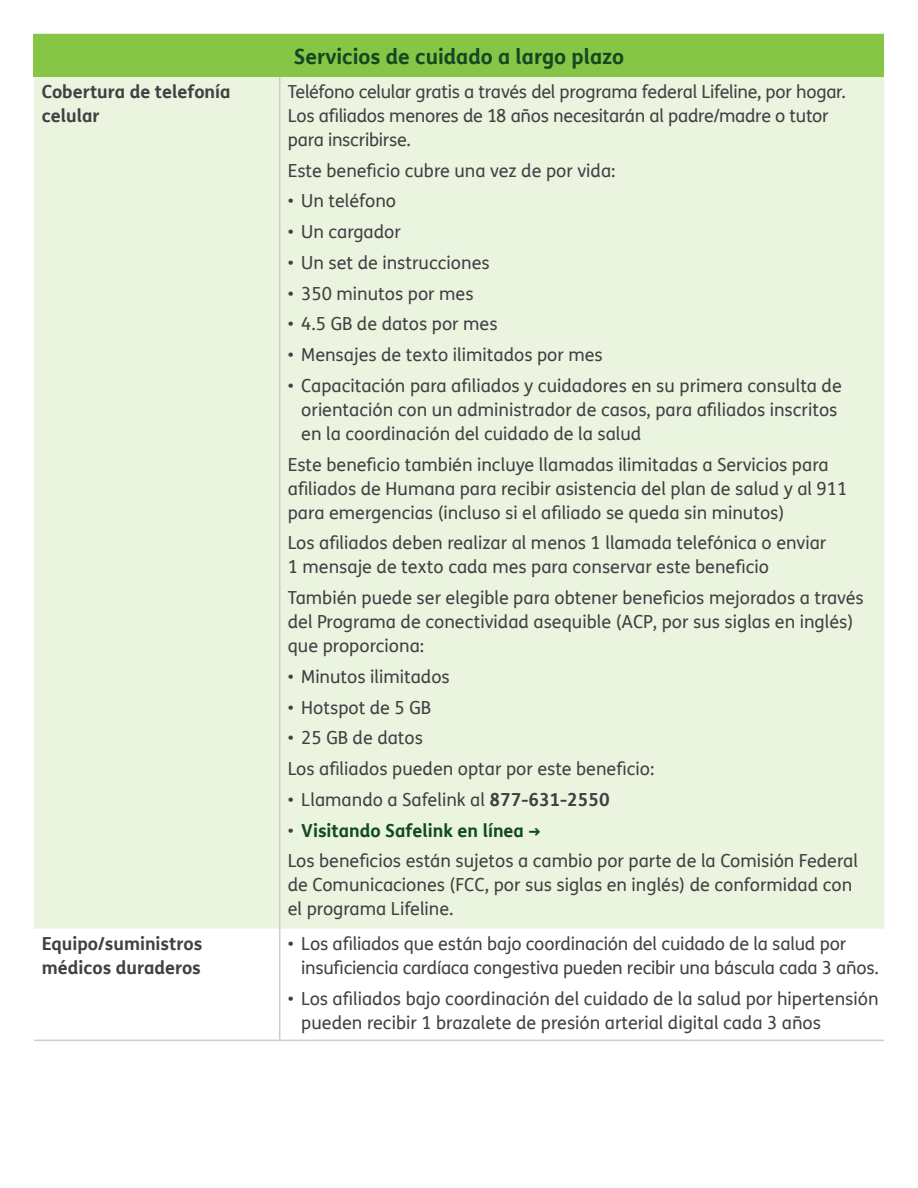
<style>
.page{position:relative;width:918px;height:1188px;background:#fff}
.page>*{position:absolute;margin:0;border:0;box-sizing:border-box;transform-origin:0 0}
.t1{font:700 21px "FS Humana";color:#114a21}
.t2{font:18px/24px "FS Humana";color:#414042}
.t3{font:18px/24px "FS Humana";letter-spacing:-.02em;color:#414042}
.t4{font:700 18px/24px "FS Humana";color:#414042}
.s1{font-weight:700}
.s2{font-weight:700;color:#114a21}
</style>
<div class="page">
<div style="left:34px;top:34px;width:850px;height:43px;background:#87c546"></div>
<div style="left:34px;top:77px;width:850px;height:852px;background:#eaf4df"></div>
<svg style="left:34px;top:929px;width:850px;height:111px"></svg>
<hr style="left:279px;top:77px;width:1px;height:852px;background:#cbcdce">
<hr style="left:279px;top:929px;width:1px;height:111px;background:#cbcdce">
<hr style="left:34px;top:1040px;width:246px;height:1px;background:#cbcdce">
<hr style="left:280px;top:1040px;width:604px;height:1px;background:#cbcdce">
<p class="t1" style="left:294px;top:40px;width:332px">Servicios de cuidado a largo plazo</p>
<p class="t4" style="left:42px;top:79px;width:190px">Cobertura de telefonía celular</p>
<p class="t3" style="left:288px;top:79px;width:560px">Teléfono celular gratis a través del programa federal Lifeline, por hogar.<br>Los afiliados menores de 18 años necesitarán al padre/madre o tutor para inscribirse.</p>
<p class="t2" style="left:288px;top:158px;width:329px">Este beneficio cubre una vez de por vida:</p>
<p class="t2" style="left:288px;top:189px;width:110px">• Un teléfono</p>
<p class="t2" style="left:288px;top:220px;width:115px">• Un cargador</p>
<p class="t2" style="left:288px;top:250px;width:203px">• Un set de instrucciones</p>
<p class="t2" style="left:288px;top:281px;width:187px">• 350 minutos por mes</p>
<p class="t2" style="left:288px;top:312px;width:211px">• 4.5 GB de datos por mes</p>
<p class="t2" style="left:288px;top:343px;width:317px">• Mensajes de texto ilimitados por mes</p>
<p class="t2" style="left:301px;top:373px;width:542px;text-indent:-14px">• Capacitación para afiliados y cuidadores en su primera consulta de orientación con un administrador de casos, para afiliados inscritos en la coordinación del cuidado de la salud</p>
<p class="t2" style="left:288px;top:452px;width:561px">Este beneficio también incluye llamadas ilimitadas a Servicios para afiliados de Humana para recibir asistencia del plan de salud y al 911 para emergencias (incluso si el afiliado se queda sin minutos)</p>
<p class="t2" style="left:288px;top:531px;width:540px">Los afiliados deben realizar al menos 1 llamada telefónica o enviar<br>1 mensaje de texto cada mes para conservar este beneficio</p>
<p class="t2" style="left:288px;top:586px;width:578px">También puede ser elegible para obtener beneficios mejorados a través del Programa de conectividad asequible (ACP, por sus siglas en inglés) que proporciona:</p>
<p class="t2" style="left:288px;top:664px;width:164px">• Minutos ilimitados</p>
<p class="t2" style="left:288px;top:695px;width:145px">• Hotspot de 5 GB</p>
<p class="t2" style="left:288px;top:722px;width:368px;line-height:30.8px">• 25 GB de datos<br>Los afiliados pueden optar por este beneficio:</p>
<p class="t2" style="left:288px;top:787px;width:323px">• Llamando a Safelink al <span class="s1">877-631-2550</span></p>
<p class="t2" style="left:288px;top:815px;width:572px;line-height:30.8px">• <span class="s2">Visitando Safelink en línea →<br></span>Los beneficios están sujetos a cambio por parte de la Comisión Federal</p>
<p class="t2" style="left:288px;top:873px;width:566px">de Comunicaciones (FCC, por sus siglas en inglés) de conformidad con el programa Lifeline.</p>
<p class="t4" style="left:42px;top:931px;width:162px">Equipo/suministros médicos duraderos</p>
<p class="t2" style="left:301px;top:932px;width:579px;text-indent:-14px">• Los afiliados que están bajo coordinación del cuidado de la salud por insuficiencia cardíaca congestiva pueden recibir una báscula cada 3 años.</p>
<p class="t2" style="left:301px;top:986px;width:579px;text-indent:-14px">• Los afiliados bajo coordinación del cuidado de la salud por hipertensión pueden recibir 1 brazalete de presión arterial digital cada 3 años</p>
</div>
